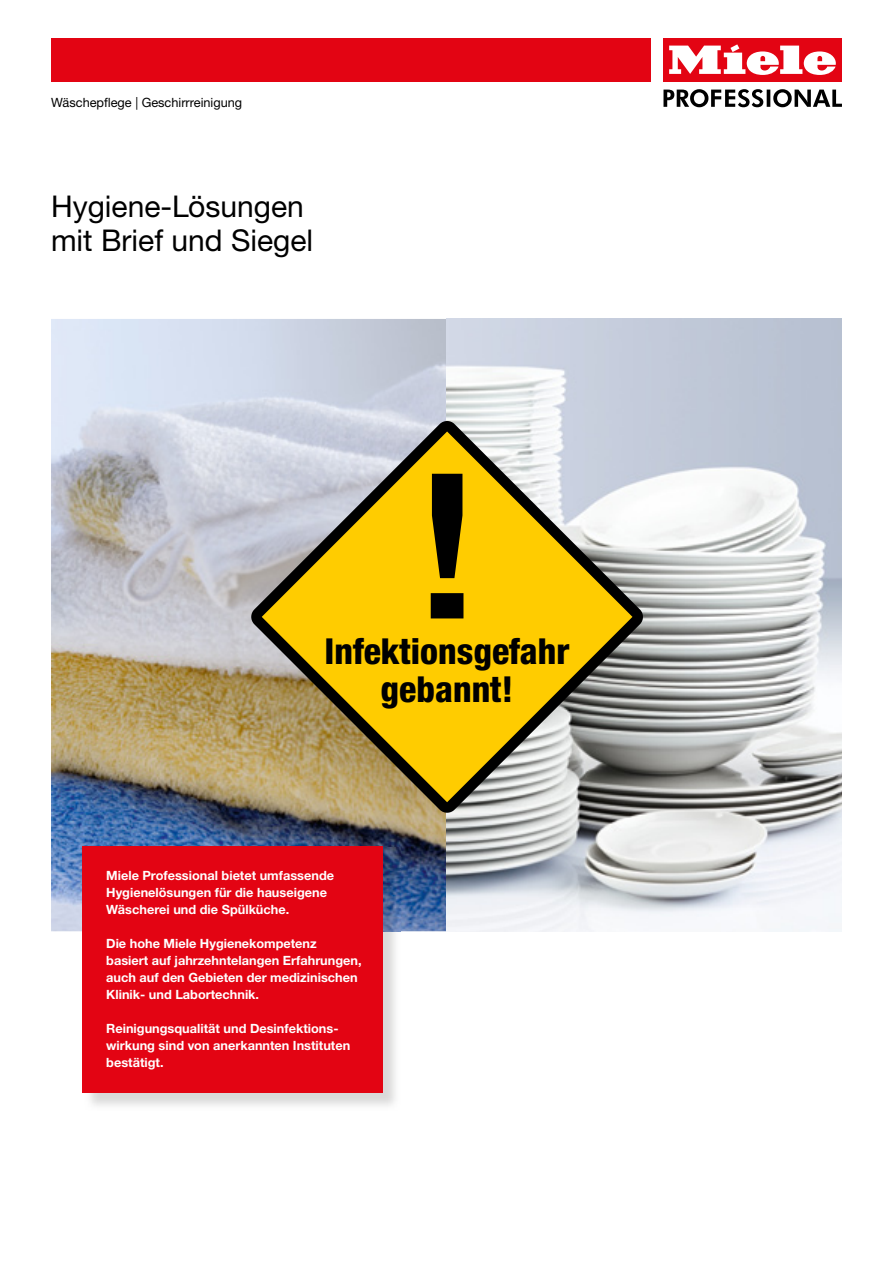
<style>
.page{position:relative;width:893px;height:1263px;background:#fff}
.page>*{position:absolute;margin:0;border:0;box-sizing:border-box;transform-origin:0 0}
.t1{font:500 202.65px "Helvetica Neue LTW1 G";color:#000;scale:1.21 1}
.t2{font:800 condensed 35.85px/38.8px "Helvetica Neue LTW1 G";color:#000;text-align:center}
.t3{font:30px/34px "Helvetica Neue LTW1 G";color:#000}
.t4{font:700 12.75px/17px "Helvetica Neue LTW1 G";color:#fff}
.t5{font:12.75px "Helvetica Neue LTW1 G";color:#000}
</style>
<div class="page">
<div style="left:51px;top:38px;width:600px;height:44px;background:#e30413"></div>
<svg style="left:663px;top:89px;width:179px;height:18px"></svg>
<div style="left:663px;top:38px;width:179px;height:44px;background:#e30413"></div>
<svg style="left:669px;top:44px;width:167px;height:31px"></svg>
<img style="left:51px;top:319px;width:791px;height:612px">
<img style="left:90px;top:847px;width:311px;height:259px">
<div style="left:82px;top:846px;width:301px;height:247px;background:#e30413"></div>
<svg style="left:251px;top:421px;width:392px;height:392px;background:#ccb354"></svg>
<p class="t5" style="left:51px;top:94px;width:193px">Wäschepflege | Geschirrreinigung</p>
<h3 class="t3" style="left:51px;top:189px;width:264px">Hygiene-Lösungen mit Brief und Siegel</h3>
<h1 class="t1" style="left:413px;top:424px;width:58px">!</h1>
<h2 class="t2" style="left:324px;top:631px;width:247px">Infektionsgefahr gebannt!</h2>
<p class="t4" style="left:106px;top:867px;width:229px">Miele Professional bietet umfassende<br>Hygienelösungen für die hauseigene<br>Wäscherei und die Spülküche.</p>
<p class="t4" style="left:106px;top:935px;width:257px">Die hohe Miele Hygienekompetenz basiert auf jahrzehntelangen Erfahrungen, auch auf den Gebieten der medizinischen Klinik- und Labortechnik.</p>
<p class="t4" style="left:106px;top:1020px;width:246px">Reinigungsqualität und Desinfektions&shy;wirkung sind von anerkannten Instituten bestätigt.</p>
</div>
